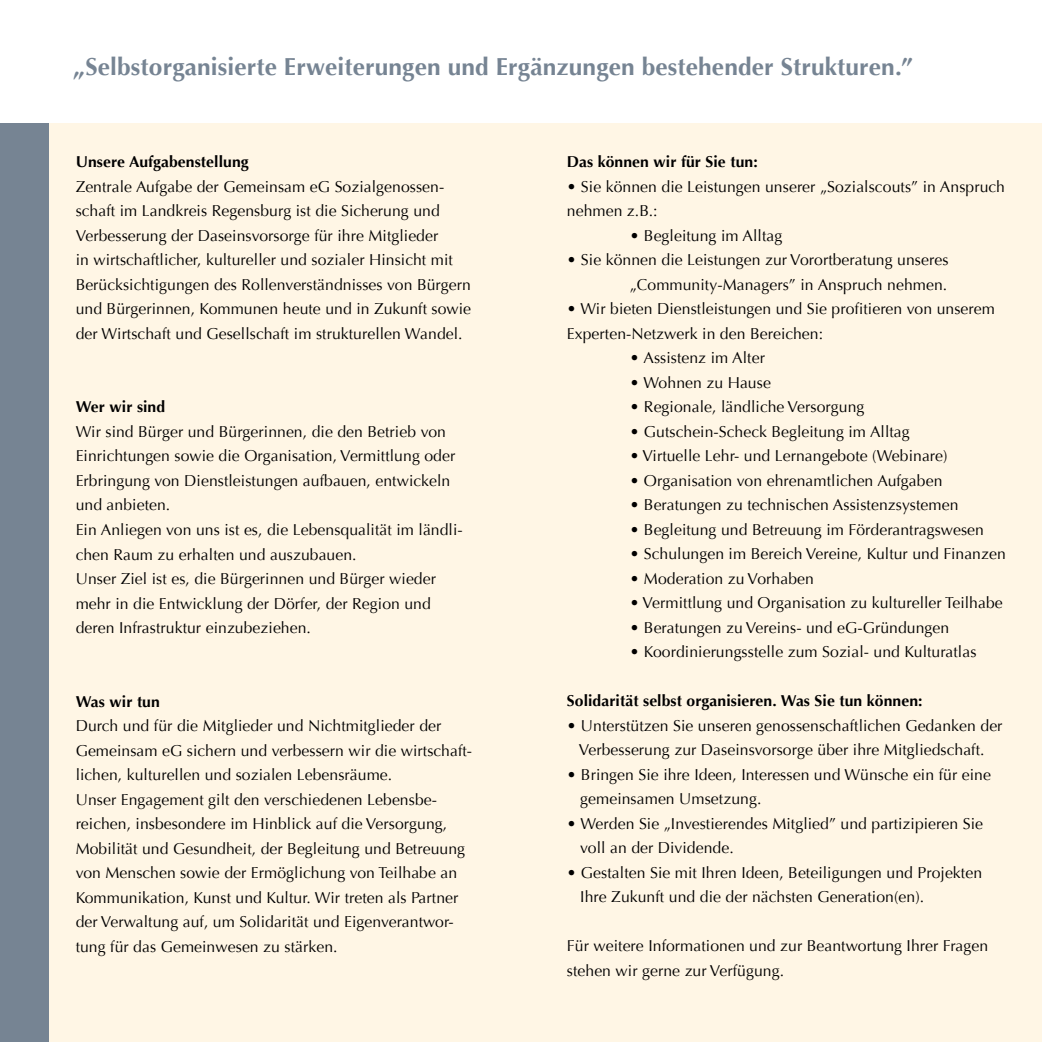
<style>
.page{position:relative;width:1042px;height:1042px;background:#fff}
.page>*{position:absolute;margin:0;border:0;box-sizing:border-box;transform-origin:0 0}
.t1{font:700 24.5px "Optima";letter-spacing:.005em;color:#768493}
.t2{font:15.75px/24.5px "Optima";letter-spacing:.005em;color:#000}
.t3{font:700 15.75px "Optima";letter-spacing:.005em;color:#000}
</style>
<div class="page">
<div style="left:1px;top:124px;width:1041px;height:918px;background:#fff6e5"></div>
<div style="left:0;top:124px;width:49px;height:918px;background:#768493"></div>
<h1 class="t1" style="left:73px;top:52px;width:841px">„Selbstorganisierte Erweiterungen und Ergänzungen bestehender Strukturen.”</h1>
<p class="t3" style="left:76px;top:153px;width:175px">Unsere Aufgabenstellung</p>
<p class="t2" style="left:76px;top:174px;width:397px">Zentrale Aufgabe der Gemeinsam eG Sozialgenossen&shy;schaft im Landkreis Regensburg ist die Sicherung und Verbesserung der Daseinsvorsorge für ihre Mitglieder<br>in wirtschaftlicher, kultureller und sozialer Hinsicht mit Berücksichtigungen des Rollenverständnisses von Bürgern und Bürgerinnen, Kommunen heute und in Zukunft sowie der Wirtschaft und Gesellschaft im strukturellen Wandel.</p>
<p class="t3" style="left:76px;top:398px;width:91px">Wer wir sind</p>
<p class="t2" style="left:76px;top:419px;width:389px">Wir sind Bürger und Bürgerinnen, die den Betrieb von Einrichtungen sowie die Organisation, Vermittlung oder Erbringung von Dienstleistungen aufbauen, entwickeln und anbieten.<br>Ein Anliegen von uns ist es, die Lebensqualität im ländli&shy;chen Raum zu erhalten und auszubauen.<br>Unser Ziel ist es, die Bürgerinnen und Bürger wieder mehr in die Entwicklung der Dörfer, der Region und deren Infrastruktur einzubeziehen.</p>
<p class="t3" style="left:76px;top:692px;width:86px">Was wir tun</p>
<p class="t2" style="left:76px;top:714px;width:398px">Durch und für die Mitglieder und Nichtmitglieder der Gemeinsam eG sichern und verbessern wir die wirtschaft&shy;lichen, kulturellen und sozialen Lebensräume.<br>Unser Engagement gilt den verschiedenen Lebensbe&shy;reichen, insbesondere im Hinblick auf die Versorgung, Mobilität und Gesundheit, der Begleitung und Betreuung von Menschen sowie der Ermöglichung von Teilhabe an Kommunikation, Kunst und Kultur. Wir treten als Partner der Verwaltung auf, um Solidarität und Eigenverantwor&shy;tung für das Gemeinwesen zu stärken.</p>
<p class="t3" style="left:567px;top:153px;width:192px">Das können wir für Sie tun:</p>
<p class="t2" style="left:567px;top:174px;width:440px">• Sie können die Leistungen unserer „Sozialscouts” in Anspruch nehmen z.B.:</p>
<p class="t2" style="left:630px;top:223px;width:154px">• Begleitung im Alltag</p>
<p class="t2" style="left:567px;top:248px;width:383px;text-align:right">• Sie können die Leistungen zur Vorortberatung unseres „Community-Managers” in Anspruch nehmen.</p>
<p class="t2" style="left:567px;top:297px;width:429px">• Wir bieten Dienstleistungen und Sie profitieren von unserem<br>Experten-Netzwerk in den Bereichen:</p>
<p class="t2" style="left:630px;top:346px;width:137px">• Assistenz im Alter</p>
<p class="t2" style="left:630px;top:370px;width:142px">• Wohnen zu Hause</p>
<p class="t2" style="left:630px;top:395px;width:236px">• Regionale, ländliche Versorgung</p>
<p class="t2" style="left:630px;top:419px;width:281px">• Gutschein-Scheck Begleitung im Alltag</p>
<p class="t2" style="left:630px;top:444px;width:319px">• Virtuelle Lehr- und Lernangebote (Webinare)</p>
<p class="t2" style="left:630px;top:468px;width:314px">• Organisation von ehrenamtlichen Aufgaben</p>
<p class="t2" style="left:630px;top:493px;width:330px">• Beratungen zu technischen Assistenzsystemen</p>
<p class="t2" style="left:630px;top:517px;width:356px">• Begleitung und Betreuung im Förderantragswesen</p>
<p class="t2" style="left:630px;top:542px;width:377px">• Schulungen im Bereich Vereine, Kultur und Finanzen</p>
<p class="t2" style="left:630px;top:566px;width:185px">• Moderation zu Vorhaben</p>
<p class="t2" style="left:630px;top:591px;width:374px">• Vermittlung und Organisation zu kultureller Teilhabe</p>
<p class="t2" style="left:630px;top:615px;width:321px">• Beratungen zu Vereins- und eG-Gründungen</p>
<p class="t2" style="left:630px;top:640px;width:348px">• Koordinierungsstelle zum Sozial- und Kulturatlas</p>
<p class="t3" style="left:567px;top:692px;width:357px">Solidarität selbst organisieren. Was Sie tun können:</p>
<p class="t2" style="left:567px;top:713px;width:437px;text-align:center">• Unterstützen Sie unseren genossenschaftlichen Gedanken der<br>Verbesserung zur Daseinsvorsorge über ihre Mitgliedschaft.</p>
<p class="t2" style="left:580px;top:762px;width:412px;text-indent:-13px">• Bringen Sie ihre Ideen, Interessen und Wünsche ein für eine gemeinsamen Umsetzung.</p>
<p class="t2" style="left:580px;top:811px;width:404px;text-indent:-13px">• Werden Sie „Investierendes Mitglied” und partizipieren Sie voll an der Dividende.</p>
<p class="t2" style="left:580px;top:860px;width:403px;text-indent:-13px">• Gestalten Sie mit Ihren Ideen, Beteiligungen und Projekten<br>Ihre Zukunft und die der nächsten Generation(en).</p>
<p class="t2" style="left:567px;top:934px;width:423px">Für weitere Informationen und zur Beantwortung Ihrer Fragen stehen wir gerne zur Verfügung.</p>
</div>
